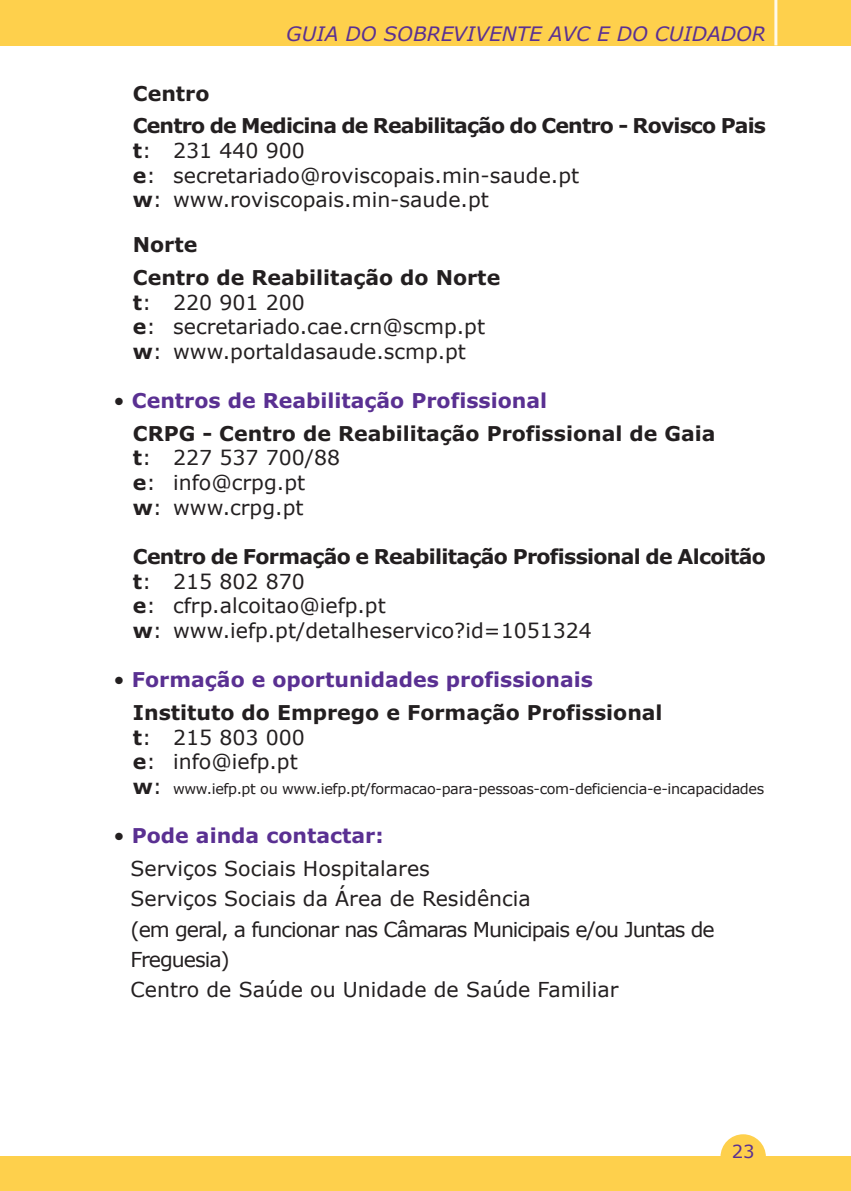
<style>
.page{position:relative;width:851px;height:1191px;background:#fff}
.page>*{position:absolute;margin:0;border:0;box-sizing:border-box;transform-origin:0 0}
.t1{font:20.4px/24.6px "Verdana";color:#231f20}
.t2{font:700 20.4px/32.6px "Verdana";color:#231f20}
.t3{font:700 20.4px/32.6px "Verdana";letter-spacing:-.04em;color:#231f20}
.t4{font:italic 20px "Verdana";color:#5a3092}
.t5{font:18px "Verdana";color:#5a3092}
.t6{font:14.4px "Verdana";letter-spacing:-.025em;color:#231f20}
.s1{font-weight:700}
.s2{font-weight:400}
.s3{color:#5a3092}
.s4{font-weight:700;font-size:20.4px}
.s5{font-size:20.4px}
.s6{font-weight:700;color:#5a3092}
</style>
<div class="page">
<div style="left:0;top:0;width:850px;height:45px;background:#fed04c"></div>
<div style="left:0;top:1157px;width:850px;height:34px;background:#fed04c"></div>
<hr style="left:774px;top:0;width:3px;height:45px;background:#fef9ec">
<div style="left:720px;top:1134px;width:45px;height:45px;background:#fed04c;border-radius:50%"></div>
<p class="t4" style="left:286px;top:23px;width:481px">GUIA DO SOBREVIVENTE AVC E DO CUIDADOR</p>
<p class="t3" style="left:133px;top:77px;width:634px">Centro<br>Centro de Medicina de Reabilitação do Centro - Rovisco Pais</p>
<p class="t1" style="left:133px;top:138px;width:448px"><span class="s1">t</span>: 231 440 900<br><span class="s1">e</span>: secretariado@roviscopais.min-saude.pt <span class="s1">w</span>: www.roviscopais.min-saude.pt</p>
<p class="t2" style="left:133px;top:229px;width:369px">Norte<br>Centro de Reabilitação do Norte</p>
<p class="t1" style="left:133px;top:289px;width:354px"><span class="s1">t</span>: 220 901 200<br><span class="s1">e</span>: secretariado.cae.crn@scmp.pt <span class="s1">w</span>: www.portaldasaude.scmp.pt</p>
<p class="t2" style="left:133px;top:385px;width:584px;text-indent:-19px"><span class="s2">•</span> <span class="s3">Centros de Reabilitação Profissional<br></span>CRPG - Centro de Reabilitação Profissional de Gaia</p>
<p class="t1" style="left:133px;top:445px;width:209px"><span class="s1">t</span>: 227 537 700/88 <span class="s1">e</span>: info@crpg.pt<br><span class="s1">w</span>: www.crpg.pt</p>
<p class="t1" style="left:133px;top:543px;width:634px"><span class="s1">Centro de Formação e Reabilitação Profissional de Alcoitão t</span>: 215 802 870<br><span class="s1">e</span>: cfrp.alcoitao@iefp.pt<br><span class="s1">w</span>: www.iefp.pt/detalheservico?id=1051324</p>
<p class="t2" style="left:133px;top:664px;width:531px;text-indent:-19px"><span class="s2">•</span> <span class="s3">Formação e oportunidades profissionais<br></span>Instituto do Emprego e Formação Profissional</p>
<p class="t1" style="left:133px;top:724px;width:173px"><span class="s1">t</span>: 215 803 000 <span class="s1">e</span>: info@iefp.pt</p>
<p class="t6" style="left:133px;top:779px;width:633px"><span class="s4">w</span><span class="s5">:</span> www.iefp.pt ou www.iefp.pt/formacao-para-pessoas-com-deficiencia-e-incapacidades</p>
<p class="t1" style="left:130px;top:819px;width:301px;line-height:32.6px;text-indent:-17px">• <span class="s6">Pode ainda contactar:<br></span>Serviços Sociais Hospitalares</p>
<p class="t1" style="left:130px;top:883px;width:585px;line-height:30.4px">Serviços Sociais da Área de Residência<br>(em geral, a funcionar nas Câmaras Municipais e/ou Juntas de Freguesia)<br>Centro de Saúde ou Unidade de Saúde Familiar</p>
<p class="t5" style="left:731px;top:1140px;width:24px">23</p>
</div>
